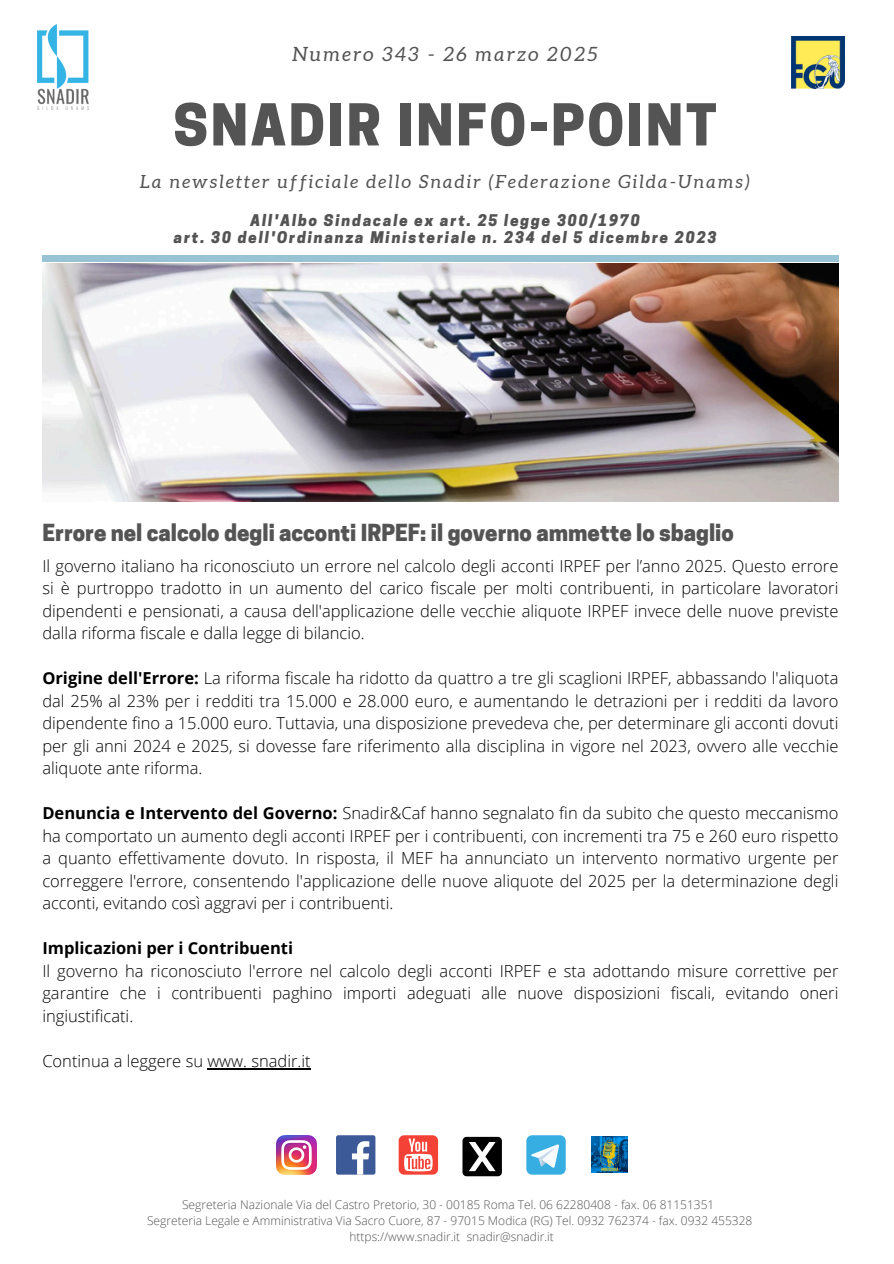
<style>
.page{position:relative;width:894px;height:1264px;background:#fff}
.page>*{position:absolute;margin:0;border:0;box-sizing:border-box;transform-origin:0 0}
.t1{font:800 54.15px "Cooper Hewitt";letter-spacing:.05em;color:#545454}
.t2{font:800 22.05px "Cooper Hewitt";color:#545454}
.t3{font:italic 19.65px "Aleo";letter-spacing:.12em;color:#545454}
.t4{font:italic 18.15px "Aleo";letter-spacing:.12em;color:#545454}
.t5{font:300 16.5px/22.5px "Open Sans";color:#000;text-align:justify}
.t6{font:italic 800 15.15px/16.8px "Cooper Hewitt";letter-spacing:.12em;color:#545454;text-align:center}
.t7{font:300 12px "Open Sans";color:#545454}
.s1{font-weight:700}
</style>
<div class="page">
<div style="left:43px;top:255px;width:795px;height:6px;background:#98c3d5"></div>
<img style="left:37px;top:25px;width:52px;height:84px">
<img style="left:791px;top:36px;width:53px;height:53px">
<img style="left:277px;top:1135px;width:39px;height:39px">
<div style="left:336px;top:1135px;width:39px;height:39px;background:#3d5a98;border-radius:2px"></div>
<svg style="left:352px;top:1141px;width:17px;height:33px"></svg>
<div style="left:398px;top:1135px;width:40px;height:39px;background:#f44336;border-radius:5px"></div>
<svg style="left:404px;top:1138px;width:28px;height:33px"></svg>
<svg style="left:526px;top:1135px;width:39px;height:39px"></svg>
<img style="left:591px;top:1136px;width:36px;height:36px">
<svg style="left:462px;top:1136px;width:39px;height:40px"></svg>
<img style="left:43px;top:264px;width:795px;height:237px">
<hr style="left:207px;top:1068px;width:103px;height:1px;background:#000">
<h5 class="t3" style="left:292px;top:43px;width:307px">Numero 343 - 26 marzo 2025</h5>
<h2 class="t1" style="left:173px;top:105px;width:544px">SNADIR INFO-POINT</h2>
<h5 class="t4" style="left:140px;top:171px;width:611px">La newsletter ufficiale dello Snadir (Federazione Gilda-Unams)</h5>
<h5 class="t6" style="left:174px;top:214px;width:544px">All'Albo Sindacale ex art. 25 legge 300/1970<br>art. 30 dell'Ordinanza Ministeriale n. 234 del 5 dicembre 2023</h5>
<h5 class="t2" style="left:42px;top:524px;width:692px">Errore nel calcolo degli acconti IRPEF: il governo ammette lo sbaglio</h5>
<p class="t5" style="left:42px;top:554px;width:797px">Il governo italiano ha riconosciuto un errore nel calcolo degli acconti IRPEF per l’anno 2025. Questo errore si è purtroppo tradotto in un aumento del carico fiscale per molti contribuenti, in particolare lavoratori dipendenti e pensionati, a causa dell'applicazione delle vecchie aliquote IRPEF invece delle nuove previste dalla riforma fiscale e dalla legge di bilancio.</p>
<p class="t5" style="left:42px;top:666px;width:797px"><span class="s1">Origine dell'Errore:</span> La riforma fiscale ha ridotto da quattro a tre gli scaglioni IRPEF, abbassando l'aliquota dal 25% al 23% per i redditi tra 15.000 e 28.000 euro, e aumentando le detrazioni per i redditi da lavoro dipendente fino a 15.000 euro. Tuttavia, una disposizione prevedeva che, per determinare gli acconti dovuti per gli anni 2024 e 2025, si dovesse fare riferimento alla disciplina in vigore nel 2023, ovvero alle vecchie aliquote ante riforma.</p>
<h3 class="t5" style="left:42px;top:801px;width:797px"><span class="s1">Denuncia e Intervento del Governo:</span> Snadir&amp;Caf hanno segnalato fin da subito che questo meccanismo ha comportato un aumento degli acconti IRPEF per i contribuenti, con incrementi tra 75 e 260 euro rispetto a quanto effettivamente dovuto. In risposta, il MEF ha annunciato un intervento normativo urgente per correggere l'errore, consentendo l'applicazione delle nuove aliquote del 2025 per la determinazione degli acconti, evitando così aggravi per i contribuenti.</h3>
<h1 class="t5" style="left:42px;top:936px;width:797px;text-align:left"><span class="s1">Implicazioni per i Contribuenti<br></span>Il governo ha riconosciuto l'errore nel calcolo degli acconti IRPEF e sta adottando misure correttive per garantire che i contribuenti paghino importi adeguati alle nuove disposizioni fiscali, evitando oneri ingiustificati.</h1>
<h3 class="t5" style="left:42px;top:1049px;width:270px">Continua a leggere su www. snadir.it</h3>
<h4 class="t7" style="left:182px;top:1196px;width:533px">Segreteria Nazionale Via del Castro Pretorio, 30 - 00185 Roma Tel. 06 62280408 - fax. 06 81151351</h4>
<p class="t7" style="left:147px;top:1212px;width:606px">Segreteria Legale e Amministrativa Via Sacro Cuore, 87 - 97015 Modica (RG) Tel. 0932 762374 - fax. 0932 455328</p>
<p class="t7" style="left:349px;top:1228px;width:206px">https://www.snadir.it snadir@snadir.it</p>
</div>
